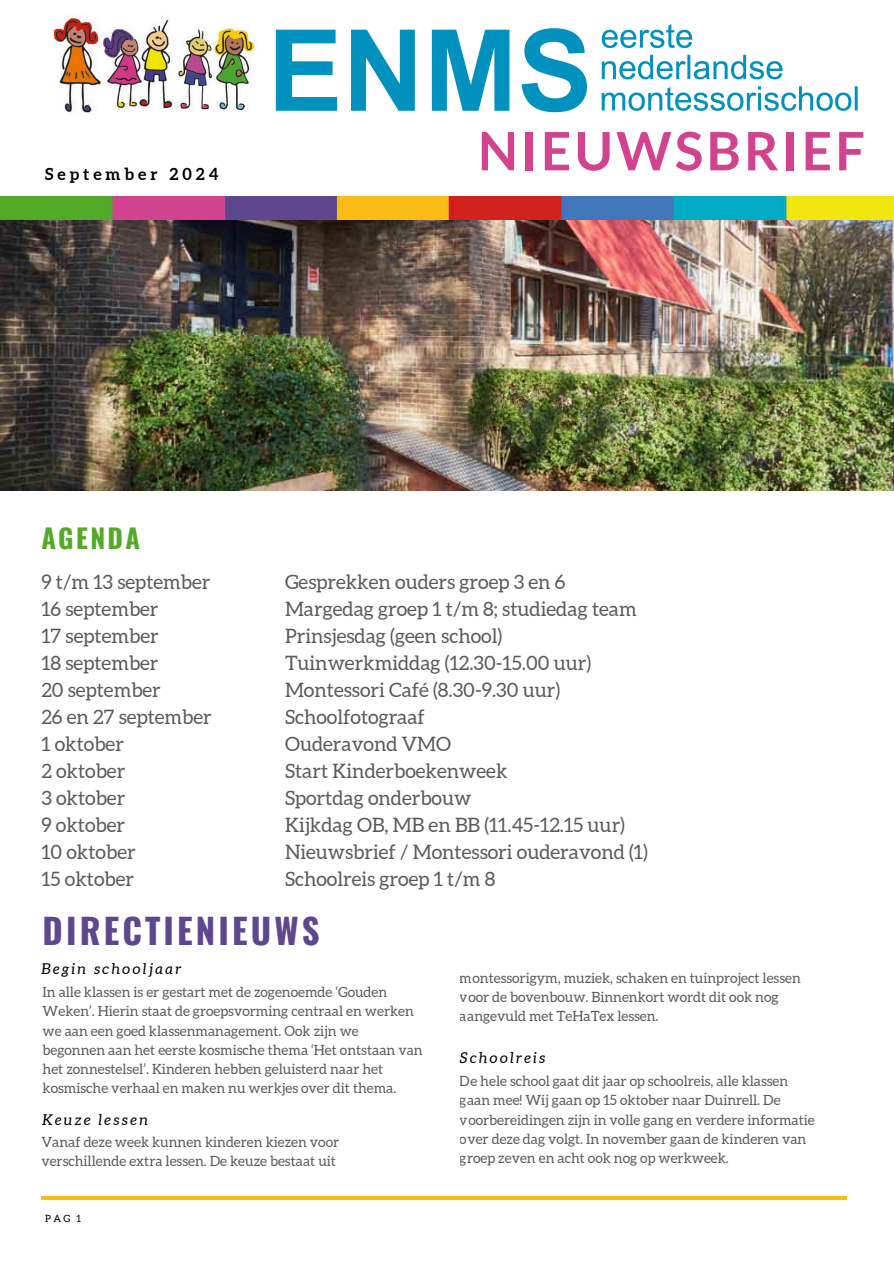
<style>
.page{position:relative;width:894px;height:1264px;background:#fff}
.page>*{position:absolute;margin:0;border:0;box-sizing:border-box;transform-origin:0 0}
.t1{font:700 52.95px "Lato";letter-spacing:.06em;color:#d1438f}
.t2{font:700 34.8px "Oswald";letter-spacing:.09em;color:#5e478f}
.t3{font:700 26.4px "Oswald";letter-spacing:.09em;color:#53aa27}
.t4{font:19.8px/27px "Aleo";color:#000}
.t5{font:700 16.5px "Aleo";letter-spacing:.24em;color:#000}
.t6{font:italic 14.85px "Aleo";letter-spacing:.16em;color:#000}
.t7{font:14.1px/19.2px "Aleo";color:#000}
.t8{font:9.9px "Aleo";color:#000}
</style>
<div class="page">
<img style="left:53px;top:15px;width:805px;height:99px">
<img style="left:0;top:197px;width:893px;height:293px">
<hr style="left:41px;top:1196px;width:805px;height:3px;background:#fbbc17">
<h5 class="t5" style="left:45px;top:164px;width:174px">September 2024</h5>
<h1 class="t1" style="left:478px;top:118px;width:388px">NIEUWSBRIEF</h1>
<p class="t3" style="left:41px;top:517px;width:100px">AGENDA</p>
<h3 class="t4" style="left:41px;top:568px;width:172px">9 t/m 13 september<br>16 september<br>17 september<br>18 september<br>20 september<br>26 en 27 september<br>1 oktober<br>2 oktober<br>3 oktober<br>9 oktober<br>10 oktober<br>15 oktober</h3>
<p class="t2" style="left:43px;top:903px;width:278px">DIRECTIENIEUWS</p>
<h3 class="t6" style="left:41px;top:960px;width:141px">Begin schooljaar</h3>
<p class="t7" style="left:43px;top:982px;width:381px">In alle klassen is er gestart met de zogenoemde ‘Gouden Weken’. Hierin staat de groepsvorming centraal en werken we aan een goed klassenmanagement. Ook zijn we begonnen aan het eerste kosmische thema ‘Het ontstaan van het zonnestelsel’. Kinderen hebben geluisterd naar het kosmische verhaal en maken nu werkjes over dit thema.</p>
<p class="t4" style="left:285px;top:568px;width:364px">Gesprekken ouders groep 3 en 6<br>Margedag groep 1 t/m 8; studiedag team<br>Prinsjesdag (geen school)<br>Tuinwerkmiddag (12.30-15.00 uur)<br>Montessori Café (8.30-9.30 uur)<br>Schoolfotograaf<br>Ouderavond VMO<br>Start Kinderboekenweek<br>Sportdag onderbouw<br>Kijkdag OB, MB en BB (11.45-12.15 uur)<br>Nieuwsbrief / Montessori ouderavond (1)<br>Schoolreis groep 1 t/m 8</p>
<p class="t7" style="left:460px;top:967px;width:342px">montessorigym, muziek, schaken en tuinproject lessen voor de bovenbouw. Binnenkort wordt dit ook nog aangevuld met TeHaTex lessen.</p>
<h4 class="t6" style="left:460px;top:1049px;width:87px">Schoolreis</h4>
<p class="t7" style="left:460px;top:1071px;width:356px">De hele school gaat dit jaar op schoolreis, alle klassen gaan mee! Wij gaan op 15 oktober naar Duinrell. De voorbereidingen zijn in volle gang en verdere informatie over deze dag volgt. In november gaan de kinderen van groep zeven en acht ook nog op werkweek.</p>
<h2 class="t6" style="left:43px;top:1111px;width:107px">Keuze lessen</h2>
<p class="t7" style="left:41px;top:1132px;width:299px">Vanaf deze week kunnen kinderen kiezen voor verschillende extra lessen. De keuze bestaat uit</p>
<h4 class="t8" style="left:45px;top:1212px;width:37px">PAG 1</h4>
</div>
